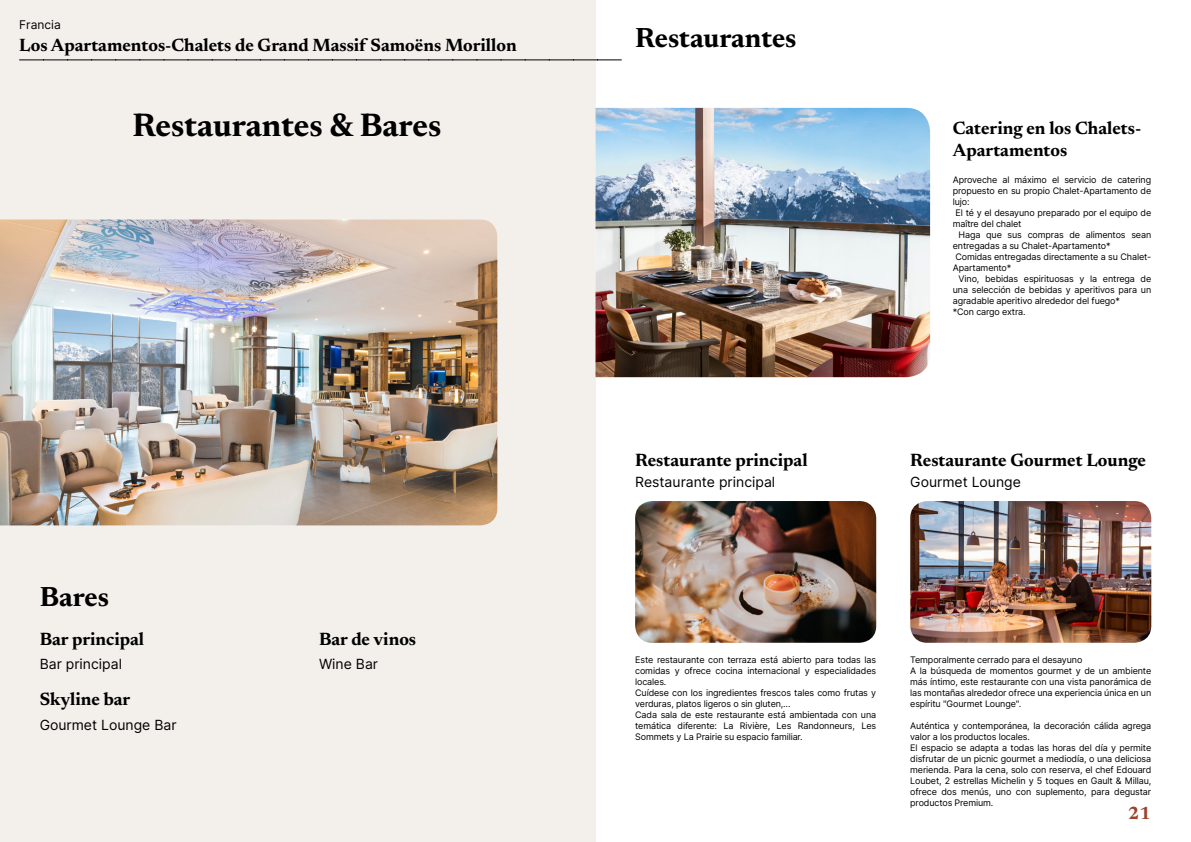
<style>
.page{position:relative;width:1191px;height:842px;background:#fff}
.page>*{position:absolute;margin:0;border:0;box-sizing:border-box;transform-origin:0 0}
.t1{font:700 33px "Newsreader 24 pt";color:#000}
.t2{font:700 28px "Newsreader 24 pt";color:#000}
.t3{font:700 18px/22px "Newsreader 24 pt";color:#000}
.t4{font:700 18px "Newsreader 24 pt";color:#9d432c}
.t5{font:14px "Inter";color:#000}
.t6{font:12px "Inter";color:#000}
.t7{font:9px/11px "Inter";letter-spacing:-.015em;color:#000}
</style>
<div class="page">
<div style="left:0;top:0;width:595px;height:842px;background:#f3f0ec"></div>
<img style="left:0;top:219px;width:497px;height:306px">
<img style="left:910px;top:501px;width:241px;height:142px">
<img style="left:635px;top:501px;width:241px;height:142px">
<img style="left:595px;top:108px;width:335px;height:269px">
<svg style="left:20px;top:60px;width:601px;height:1px"></svg>
<h3 class="t6" style="left:19px;top:15px;width:43px">Francia</h3>
<h3 class="t3" style="left:19px;top:33px;width:499px">Los Apartamentos-Chalets de Grand Massif Samoëns Morillon</h3>
<h1 class="t1" style="left:133px;top:101px;width:310px">Restaurantes &amp; Bares</h1>
<h2 class="t2" style="left:40px;top:576px;width:71px">Bares</h2>
<h3 class="t3" style="left:40px;top:627px;width:106px">Bar principal</h3>
<h3 class="t5" style="left:40px;top:654px;width:84px">Bar principal</h3>
<h3 class="t3" style="left:40px;top:687px;width:92px">Skyline bar</h3>
<h3 class="t5" style="left:40px;top:715px;width:138px">Gourmet Lounge Bar</h3>
<h3 class="t3" style="left:319px;top:627px;width:99px">Bar de vinos</h3>
<h3 class="t5" style="left:319px;top:654px;width:61px">Wine Bar</h3>
<h2 class="t2" style="left:635px;top:18px;width:163px">Restaurantes</h2>
<h3 class="t3" style="left:635px;top:448px;width:174px">Restaurante principal</h3>
<h3 class="t5" style="left:635px;top:472px;width:141px">Restaurante principal</h3>
<h3 class="t3" style="left:952px;top:116px;width:190px">Catering en los Chalets-<br>Apartamentos</h3>
<p class="t7" style="left:952px;top:174px;width:200px">Aproveche al máximo el servicio de catering</p>
<p class="t7" style="left:952px;top:185px;width:200px">propuesto en su propio Chalet-Apartamento de</p>
<p class="t7" style="left:952px;top:196px;width:18px">lujo:</p>
<p class="t7" style="left:955px;top:207px;width:197px">El té y el desayuno preparado por el equipo de</p>
<p class="t7" style="left:952px;top:218px;width:70px">maître del chalet</p>
<p class="t7" style="left:958px;top:229px;width:194px">Haga que sus compras de alimentos sean</p>
<p class="t7" style="left:952px;top:240px;width:159px">entregadas a su Chalet-Apartamento*</p>
<p class="t7" style="left:955px;top:251px;width:197px">Comidas entregadas directamente a su Chalet-</p>
<p class="t7" style="left:952px;top:262px;width:60px">Apartamento*</p>
<p class="t7" style="left:958px;top:273px;width:194px">Vino, bebidas espirituosas y la entrega de</p>
<p class="t7" style="left:952px;top:284px;width:200px">una selección de bebidas y aperitivos para un</p>
<p class="t7" style="left:952px;top:295px;width:169px">agradable aperitivo alrededor del fuego*</p>
<p class="t7" style="left:952px;top:306px;width:74px">*Con cargo extra.</p>
<h3 class="t3" style="left:910px;top:448px;width:237px">Restaurante Gourmet Lounge</h3>
<h3 class="t5" style="left:910px;top:472px;width:112px">Gourmet Lounge</h3>
<p class="t7" style="left:635px;top:654px;width:242px">Este restaurante con terraza está abierto para todas las comidas y ofrece cocina internacional y especialidades locales.<br>Cuídese con los ingredientes frescos tales como frutas y verduras, platos ligeros o sin gluten,...<br>Cada sala de este restaurante está ambientada con una temática diferente: La Rivière, Les Randonneurs, Les Sommets y La Prairie su espacio familiar.</p>
<p class="t7" style="left:910px;top:654px;width:242px">Temporalmente cerrado para el desayuno<br>A la búsqueda de momentos gourmet y de un ambiente más íntimo, este restaurante con una vista panorámica de las montañas alrededor ofrece una experiencia única en un espíritu "Gourmet Lounge".</p>
<p class="t7" style="left:910px;top:720px;width:242px">Auténtica y contemporánea, la decoración cálida agrega valor a los productos locales.<br>El espacio se adapta a todas las horas del día y permite disfrutar de un picnic gourmet a mediodía, o una deliciosa merienda. Para la cena, solo con reserva, el chef Edouard Loubet, 2 estrellas Michelin y 5 toques en Gault &amp; Millau, ofrece dos menús, uno con suplemento, para degustar productos Premium.</p>
<h3 class="t4" style="left:1128px;top:800px;width:24px">21</h3>
</div>
